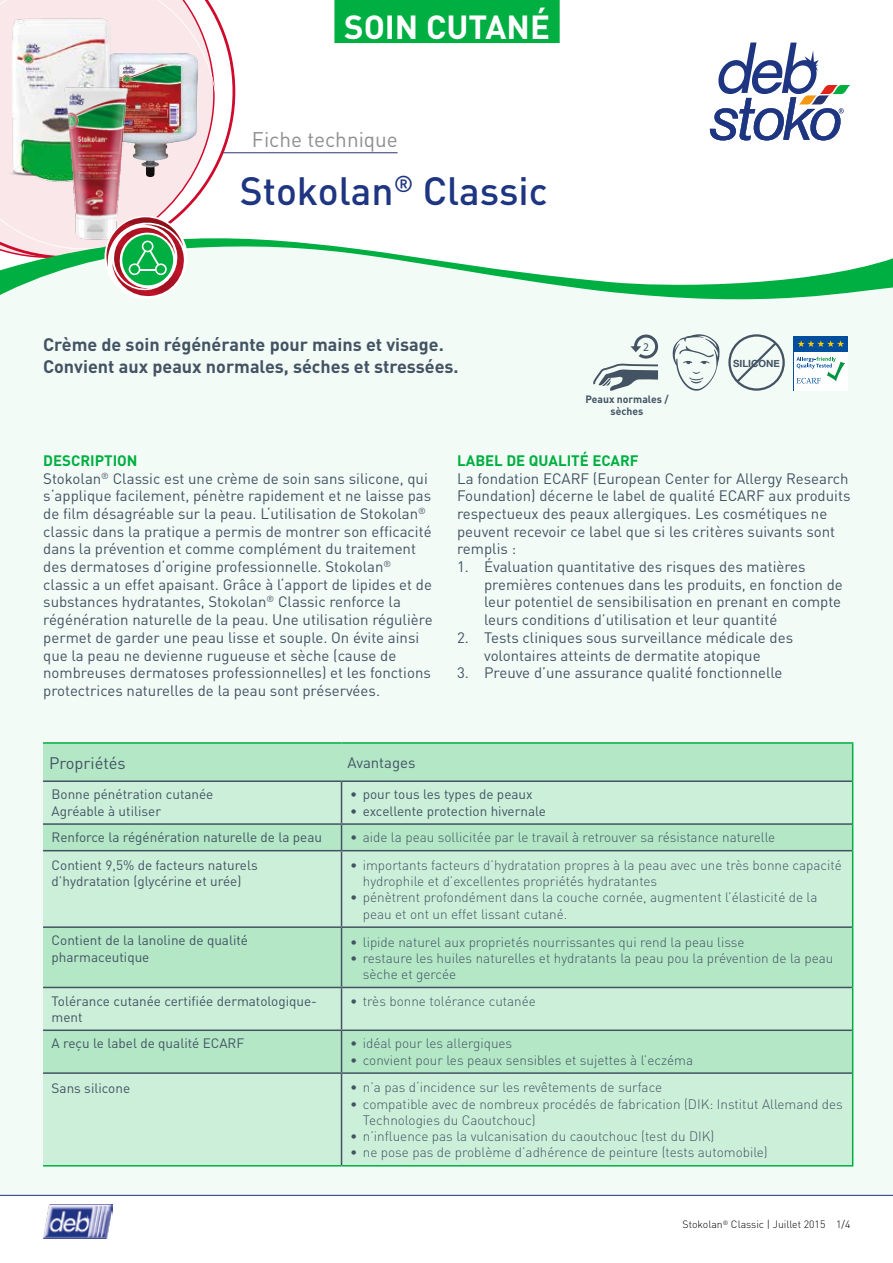
<style>
.page{position:relative;width:893px;height:1263px;background:#fff}
.page>*{position:absolute;margin:0;border:0;box-sizing:border-box;transform-origin:0 0}
.t1{font:500 39px "DIN";color:#1e3582}
.t2{font:700 33px "DIN";color:#fff}
.t3{font:21px "DIN";color:#8e9090}
.t4{font:700 18px/22.5px "DIN";color:#435363}
.t5{font:16.5px "DIN";color:#435363}
.t6{font:15px/17.7px "DIN";color:#435363}
.t7{font:700 15px "DIN";color:#00af41}
.t8{font:300 13.5px/16.2px "DIN";color:#435363}
.t9{font:13.5px/16.2px "DIN";color:#435363}
.t10{font:11.85px "Myriad Pro";color:#435363}
.t11{font:300 10.5px "DIN";color:#000}
.t12{font:700 10.5px/12.6px "DIN";color:#435363;text-align:center}
.t13{font:700 9.9px "Helvetica Neue";color:#435363}
.s1{font-weight:700;color:#00af41}
</style>
<div class="page">
<div style="left:0;top:60px;width:893px;height:1136px;background:#f2fbf6"></div>
<hr style="left:0;top:1195px;width:893px;height:1px;background:#1e3582">
<img style="left:43px;top:1204px;width:70px;height:34px">
<div style="left:250px;top:42px;width:643px;height:193px;background:#fff"></div>
<svg style="left:0;top:0;width:250px;height:235px"></svg>
<svg style="left:728px;top:334px;width:57px;height:57px"></svg>
<svg style="left:673px;top:334px;width:47px;height:57px"></svg>
<svg style="left:0;top:235px;width:893px;height:65px"></svg>
<div style="left:43px;top:744px;width:809px;height:36px;background:#b3e7c6"></div>
<svg style="left:43px;top:782px;width:809px;height:383px;background:#c3ebd2"></svg>
<hr style="left:43px;top:780px;width:299px;height:2px;background:#435363">
<hr style="left:43px;top:823px;width:299px;height:2px;background:#435363">
<hr style="left:43px;top:850px;width:299px;height:1px;background:#435363">
<hr style="left:43px;top:926px;width:299px;height:2px;background:#435363">
<hr style="left:43px;top:987px;width:299px;height:1px;background:#435363">
<hr style="left:43px;top:1029px;width:299px;height:2px;background:#435363">
<hr style="left:43px;top:1072px;width:299px;height:2px;background:#435363">
<hr style="left:341px;top:782px;width:1px;height:41px;background:#435363">
<svg style="left:341px;top:825px;width:1px;height:25px"></svg>
<hr style="left:341px;top:851px;width:1px;height:75px;background:#435363">
<hr style="left:341px;top:928px;width:1px;height:59px;background:#435363">
<hr style="left:341px;top:988px;width:1px;height:41px;background:#435363">
<hr style="left:341px;top:1031px;width:1px;height:41px;background:#435363">
<hr style="left:342px;top:780px;width:510px;height:2px;background:#435363">
<hr style="left:342px;top:823px;width:510px;height:2px;background:#435363">
<hr style="left:342px;top:850px;width:510px;height:1px;background:#435363">
<hr style="left:342px;top:926px;width:510px;height:2px;background:#435363">
<hr style="left:342px;top:987px;width:510px;height:1px;background:#435363">
<hr style="left:342px;top:1029px;width:510px;height:2px;background:#435363">
<hr style="left:342px;top:1072px;width:510px;height:2px;background:#435363">
<hr style="left:341px;top:1074px;width:1px;height:91px;background:#435363">
<hr style="left:43px;top:742px;width:299px;height:2px;background:#00af41">
<hr style="left:342px;top:742px;width:511px;height:2px;background:#00af41">
<hr style="left:852px;top:744px;width:1px;height:37px;background:#00af41">
<hr style="left:852px;top:781px;width:1px;height:43px;background:#00af41">
<svg style="left:852px;top:824px;width:1px;height:27px"></svg>
<hr style="left:852px;top:851px;width:1px;height:76px;background:#00af41">
<hr style="left:852px;top:927px;width:1px;height:60px;background:#00af41">
<hr style="left:852px;top:987px;width:1px;height:43px;background:#00af41">
<hr style="left:852px;top:1030px;width:1px;height:43px;background:#00af41">
<hr style="left:43px;top:1165px;width:299px;height:1px;background:#00af41">
<hr style="left:852px;top:1073px;width:1px;height:92px;background:#00af41">
<hr style="left:342px;top:1165px;width:511px;height:1px;background:#00af41">
<svg style="left:710px;top:43px;width:140px;height:97px"></svg>
<svg style="left:593px;top:335px;width:65px;height:56px"></svg>
<hr style="left:223px;top:152px;width:175px;height:1px;background:#283371">
<div style="left:334px;top:0;width:226px;height:43px;background:#00af41"></div>
<img style="left:121px;top:53px;width:77px;height:124px">
<img style="left:0;top:10px;width:121px;height:179px">
<img style="left:40px;top:77px;width:110px;height:170px">
<div style="left:793px;top:336px;width:55px;height:55px;background:#004f9f"></div>
<div style="left:794px;top:352px;width:54px;height:38px;background:#fff"></div>
<svg style="left:798px;top:340px;width:46px;height:7px"></svg>
<svg style="left:796px;top:357px;width:49px;height:27px"></svg>
<img style="left:112px;top:223px;width:74px;height:75px">
<img style="left:113px;top:268px;width:62px;height:22px">
<img style="left:104px;top:217px;width:79px;height:51px">
<h2 class="t2" style="left:344px;top:6px;width:207px">SOIN CUTANÉ</h2>
<h3 class="t3" style="left:252px;top:126px;width:147px">Fiche technique</h3>
<h1 class="t1" style="left:240px;top:166px;width:309px">Stokolan<sup>®</sup> Classic</h1>
<p class="t4" style="left:43px;top:332px;width:417px">Crème de soin régénérante pour mains et visage.<br>Convient aux peaux normales, séches et stressées.</p>
<p class="t10" style="left:643px;top:339px;width:7px">2</p>
<p class="t12" style="left:585px;top:392px;width:85px">Peaux normales / sèches</p>
<p class="t13" style="left:733px;top:356px;width:48px">SILICONE</p>
<p class="t6" style="left:43px;top:451px;width:391px"><span class="s1">DESCRIPTION<br></span>Stokolan<sup>®</sup> Classic est une crème de soin sans silicone, qui s‘applique facilement, pénètre rapidement et ne laisse pas de film désagréable sur la peau. L‘utilisation de Stokolan<sup>® </sup>classic dans la pratique a permis de montrer son efficacité dans la prévention et comme complément du traitement des dermatoses d‘origine professionnelle. Stokolan<sup>® </sup>classic a un effet apaisant. Grâce à l‘apport de lipides et de substances hydratantes, Stokolan<sup>®</sup> Classic renforce la régénération naturelle de la peau. Une utilisation régulière permet de garder une peau lisse et souple. On évite ainsi que la peau ne devienne rugueuse et sèche (cause de nombreuses dermatoses professionnelles) et les fonctions protectrices naturelles de la peau sont préservées.</p>
<p class="t7" style="left:457px;top:451px;width:183px">LABEL DE QUALITÉ ECARF</p>
<p class="t6" style="left:457px;top:469px;width:395px">La fondation ECARF (European Center for Allergy Research Foundation) décerne le label de qualité ECARF aux produits respectueux des peaux allergiques. Les cosmétiques ne peuvent recevoir ce label que si les critères suivants sont remplis :</p>
<p class="t6" style="left:484px;top:557px;width:360px;text-indent:-27px">1. Évaluation quantitative des risques des matières premières contenues dans les produits, en fonction de leur potentiel de sensibilisation en prenant en compte leurs conditions d’utilisation et leur quantité</p>
<p class="t6" style="left:457px;top:628px;width:338px;text-align:center">2. Tests cliniques sous surveillance médicale des volontaires atteints de dermatite atopique</p>
<p class="t6" style="left:457px;top:664px;width:327px">3. Preuve d’une assurance qualité fonctionnelle</p>
<p class="t5" style="left:49px;top:752px;width:78px">Propriétés</p>
<p class="t6" style="left:348px;top:754px;width:70px">Avantages</p>
<p class="t9" style="left:52px;top:786px;width:163px">Bonne pénétration cutanée<br>Agréable à utiliser</p>
<p class="t9" style="left:350px;top:786px;width:184px">• pour tous les types de peaux</p>
<p class="t9" style="left:350px;top:802px;width:197px">• excellente protection hivernale</p>
<p class="t9" style="left:52px;top:829px;width:272px">Renforce la régénération naturelle de la peau</p>
<p class="t8" style="left:350px;top:829px;width:427px">• aide la peau sollicitée par le travail à retrouver sa résistance naturelle</p>
<p class="t9" style="left:52px;top:857px;width:208px">Contient 9,5% de facteurs naturels d’hydratation (glycérine et urée)</p>
<p class="t8" style="left:363px;top:857px;width:481px;text-indent:-13px">• importants facteurs d’hydratation propres à la peau avec une très bonne capacité hydrophile et d’excellentes propriétés hydratantes</p>
<p class="t8" style="left:363px;top:889px;width:456px;text-indent:-13px">• pénètrent profondément dans la couche cornée, augmentent l’élasticité de la peau et ont un effet lissant cutané.</p>
<p class="t9" style="left:52px;top:932px;width:198px">Contient de la lanoline de qualité pharmaceutique</p>
<p class="t8" style="left:350px;top:933px;width:396px">• lipide naturel aux proprietés nourrissantes qui rend la peau lisse</p>
<p class="t8" style="left:363px;top:950px;width:472px;text-indent:-13px">• restaure les huiles naturelles et hydratants la peau pou la prévention de la peau sèche et gercée</p>
<p class="t9" style="left:52px;top:992px;width:267px">Tolérance cutanée certifiée dermatologique&shy;ment</p>
<p class="t8" style="left:350px;top:992px;width:187px">• très bonne tolérance cutanée</p>
<p class="t9" style="left:52px;top:1035px;width:194px">A reçu le label de qualité ECARF</p>
<p class="t8" style="left:350px;top:1035px;width:164px">• idéal pour les allergiques</p>
<p class="t8" style="left:350px;top:1051px;width:345px">• convient pour les peaux sensibles et sujettes à l’eczéma</p>
<p class="t9" style="left:52px;top:1079px;width:80px">Sans silicone</p>
<p class="t8" style="left:350px;top:1079px;width:314px">• n’a pas d‘incidence sur les revêtements de surface</p>
<p class="t8" style="left:363px;top:1095px;width:481px;text-indent:-13px">• compatible avec de nombreux procédés de fabrication (DIK: Institut Allemand des<br>Technologies du Caoutchouc)</p>
<p class="t8" style="left:350px;top:1128px;width:366px">• n’influence pas la vulcanisation du caoutchouc (test du DIK)</p>
<p class="t8" style="left:350px;top:1144px;width:419px">• ne pose pas de problème d’adhérence de peinture (tests automobile)</p>
<p class="t11" style="left:683px;top:1218px;width:169px">Stokolan<sup>®</sup> Classic | Juillet 2015 1/4</p>
</div>
